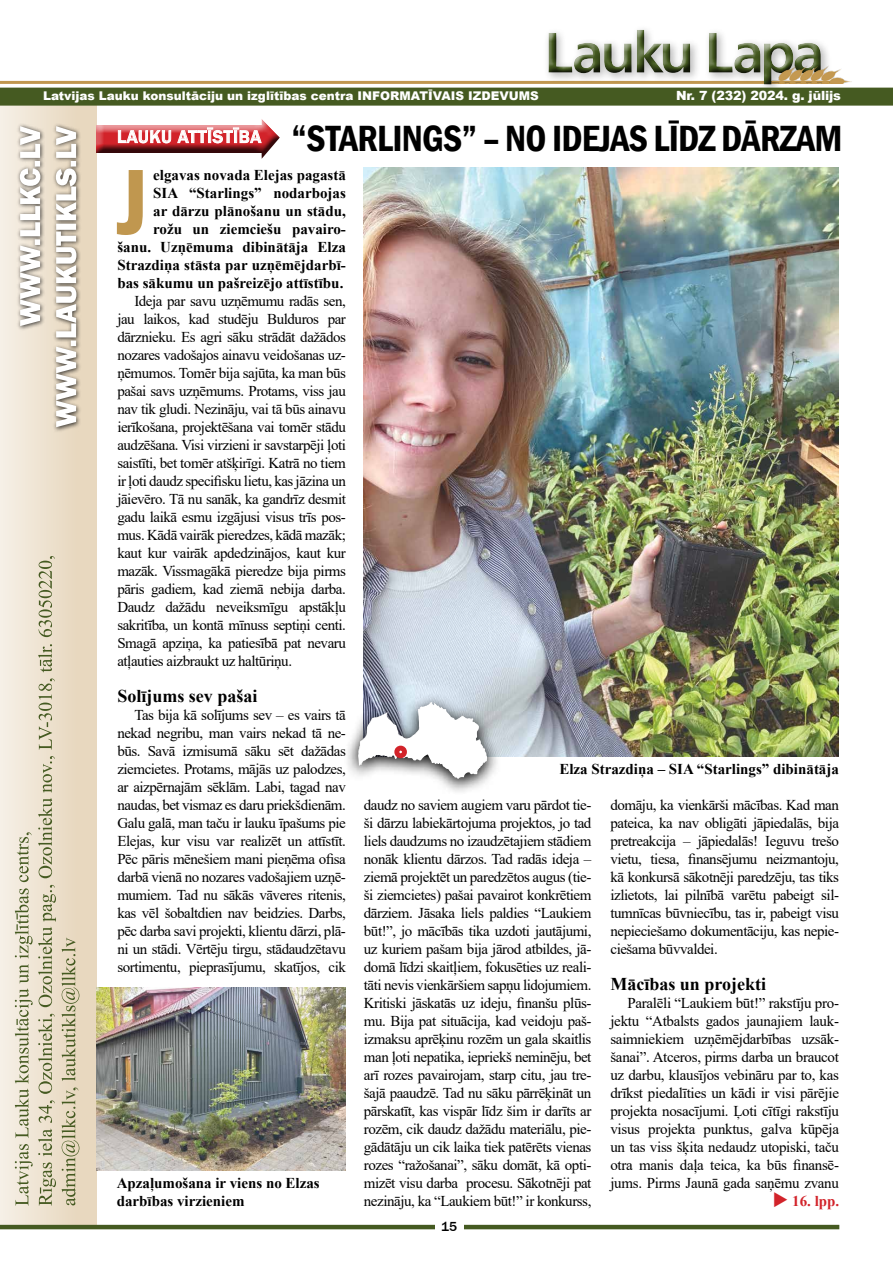
<style>
.page{position:relative;width:893px;height:1263px;background:#fff}
.page>*{position:absolute;margin:0;border:0;box-sizing:border-box;transform-origin:0 0}
.t1{font:600 condensed 96px "Franklin Gothic";color:#c0974f}
.t2{font:600 condensed 37.5px "Franklin Gothic";letter-spacing:-.02em;color:#000}
.t3{font:700 18px "Times New Roman";color:#000}
.t4{font:15px/18px "Times New Roman";letter-spacing:-.03em;color:#000;text-align:justify}
.t5{font:700 15px/18px "Times New Roman";color:#000;text-align:right}
.t6{font:700 15px "Times New Roman";color:#d2232a}
.t7{font:500 13.5px "Franklin Gothic";color:#000}
.t8{font:900 12.75px "Arial";letter-spacing:-.01em;color:#fff}
.t9{font:900 12px "Arial";color:#fff}
</style>
<div class="page">
<hr style="left:0;top:81px;width:839px;height:3px;background:#c0974f">
<div style="left:0;top:106px;width:96px;height:1120px;background:linear-gradient(to right,#f5efe5,#e6d4b9)"></div>
<div style="left:52px;top:123px;width:30px;height:309px;background:#000;opacity:.75"></div>
<svg style="left:56px;top:126px;width:20px;height:301px"></svg>
<div style="left:16px;top:123px;width:30px;height:208px;background:#000;opacity:.75"></div>
<svg style="left:20px;top:126px;width:20px;height:200px"></svg>
<hr style="left:0;top:1225px;width:839px;height:4px;background:#455a21">
<div style="left:435px;top:1221px;width:28px;height:17px;background:#fff"></div>
<div style="left:543px;top:25px;width:289px;height:70px;background:#000;opacity:.3"></div>
<div style="left:547px;top:29px;width:276px;height:58px;background:#000;opacity:.75"></div>
<img style="left:773px;top:66px;width:79px;height:18px">
<svg style="left:62px;top:938px;width:17px;height:267px;background:#c7c0a1"></svg>
<svg style="left:15px;top:556px;width:41px;height:650px;background:#dad3be"></svg>
<hr style="left:0;top:106px;width:1px;height:1120px;background:#e8d8bf">
<div style="left:0;top:88px;width:893px;height:18px;background:#455a21"></div>
<div style="left:95px;top:118px;width:187px;height:32px;background:#fff;opacity:.75"></div>
<div style="left:95px;top:131px;width:187px;height:30px;background:#000;opacity:.75"></div>
<svg style="left:118px;top:119px;width:162px;height:40px"></svg>
<img style="left:364px;top:168px;width:475px;height:588px">
<svg style="left:347px;top:693px;width:154px;height:99px"></svg>
<img style="left:357px;top:702px;width:131px;height:77px">
<div style="left:394px;top:746px;width:13px;height:12px;border:5px solid #d2232a;border-radius:50%"></div>
<img style="left:97px;top:988px;width:249px;height:182px">
<p class="t9" style="left:43px;top:87px;width:497px">Latvijas Lauku konsultāciju un izglītības centra INFORMATĪVAIS IZDEVUMS</p>
<p class="t8" style="left:734px;top:86px;width:103px">. g. septembris</p>
<p class="t8" style="left:676px;top:86px;width:167px">Nr. 7 (232) 2024. g. jūlijs</p>
<h2 class="t2" style="left:117px;top:114px;width:727px"><sup>LAUKU</sup> <sup>ATTĪSTĪBA</sup> “STARLINGS” – NO IDEJAS LĪDZ DĀRZAM</h2>
<h1 class="t1" style="left:117px;top:138px;width:33px">J</h1>
<p class="t5" style="left:117px;top:166px;width:230px">elgavas novada Elejas pagastā<br>SIA “Starlings” nodarbojas<br>ar dārzu plānošanu un stādu,<br>rožu un ziemciešu pavairo&shy;šanu. Uzņēmuma dibinātāja Elza<br>Strazdiņa stāsta par uzņēmējdarbī&shy;bas sākumu un pašreizējo attīstību.</p>
<p class="t4" style="left:117px;top:292px;width:230px;text-indent:17px">Ideja par savu uzņēmumu radās sen, jau laikos, kad studēju Bulduros par dārznieku. Es agri sāku strādāt dažādos nozares vadošajos ainavu veidošanas uz&shy;ņēmumos. Tomēr bija sajūta, ka man būs pašai savs uzņēmums. Protams, viss jau nav tik gludi. Nezināju, vai tā būs ainavu ierīkošana, projektēšana vai tomēr stādu audzēšana. Visi virzieni ir savstarpēji ļoti saistīti, bet tomēr atšķirīgi. Katrā no tiem ir ļoti daudz specifisku lietu, kas jāzina un jāievēro. Tā nu sanāk, ka gandrīz desmit gadu laikā esmu izgājusi visus trīs pos&shy;mus. Kādā vairāk pieredzes, kādā mazāk; kaut kur vairāk apdedzinājos, kaut kur mazāk. Vissmagākā pieredze bija pirms pāris gadiem, kad ziemā nebija darba.<br>Daudz dažādu neveiksmīgu apstākļu sakritība, un kontā mīnuss septiņi centi.<br>Smagā apziņa, ka patiesībā pat nevaru atļauties aizbraukt uz haltūriņu.</p>
<p class="t3" style="left:117px;top:683px;width:142px">Solījums sev pašai</p>
<p class="t4" style="left:117px;top:706px;width:230px;text-indent:17px">Tas bija kā solījums sev – es vairs tā nekad negribu, man vairs nekad tā ne&shy;būs. Savā izmisumā sāku sēt dažādas ziemcietes. Protams, mājās uz palodzes, ar aizpērnajām sēklām. Labi, tagad nav naudas, bet vismaz es daru priekšdienām.<br>Galu galā, man taču ir lauku īpašums pie Elejas, kur visu var realizēt un attīstīt.<br>Pēc pāris mēnešiem mani pieņēma ofisa darbā vienā no nozares vadošajiem uzņē&shy;mumiem. Tad nu sākās vāveres ritenis, kas vēl šobaltdien nav beidzies. Darbs, pēc darba savi projekti, klientu dārzi, plā&shy;ni un stādi. Vērtēju tirgu, stādaudzētavu sortimentu, pieprasījumu, skatījos, cik</p>
<p class="t5" style="left:117px;top:1174px;width:205px;text-align:left">Apzaļumošana ir viens no Elzas darbības virzieniem</p>
<p class="t5" style="left:559px;top:760px;width:281px">Elza Strazdiņa – SIA “Starlings” dibinātāja</p>
<p class="t4" style="left:364px;top:796px;width:229px">daudz no saviem augiem varu pārdot tie&shy;ši dārzu labiekārtojuma projektos, jo tad liels daudzums no izaudzētajiem stādiem nonāk klientu dārzos. Tad radās ideja – ziemā projektēt un paredzētos augus (tie&shy;ši ziemcietes) pašai pavairot konkrētiem dārziem. Jāsaka liels paldies “Laukiem būt!”, jo mācībās tika uzdoti jautājumi, uz kuriem pašam bija jārod atbildes, jā&shy;domā līdzi skaitļiem, fokusēties uz reali&shy;tāti nevis vienkāršiem sapņu lidojumiem.<br>Kritiski jāskatās uz ideju, finanšu plūs&shy;mu. Bija pat situācija, kad veidoju paš&shy;izmaksu aprēķinu rozēm un gala skaitlis man ļoti nepatika, iepriekš neminēju, bet arī rozes pavairojam, starp citu, jau tre&shy;šajā paaudzē. Tad nu sāku pārrēķināt un pārskatīt, kas vispār līdz šim ir darīts ar rozēm, cik daudz dažādu materiālu, pie&shy;gādātāju un cik laika tiek patērēts vienas rozes “ražošanai”, sāku domāt, kā opti&shy;mizēt visu darba procesu. Sākotnēji pat nezināju, ka “Laukiem būt!” ir konkurss,</p>
<p class="t4" style="left:610px;top:796px;width:230px">domāju, ka vienkārši mācības. Kad man pateica, ka nav obligāti jāpiedalās, bija pretreakcija – jāpiedalās! Ieguvu trešo vietu, tiesa, finansējumu neizmantoju, kā konkursā sākotnēji paredzēju, tas tiks izlietots, lai pilnībā varētu pabeigt sil&shy;tumnīcas būvniecību, tas ir, pabeigt visu nepieciešamo dokumentāciju, kas nepie&shy;ciešama būvvaldei.</p>
<p class="t3" style="left:610px;top:971px;width:157px">Mācības un projekti</p>
<p class="t4" style="left:610px;top:994px;width:230px;text-indent:17px">Paralēli “Laukiem būt!” rakstīju pro&shy;jektu “Atbalsts gados jaunajiem lauk&shy;saimniekiem uzņēmējdarbības uzsāk&shy;šanai”. Atceros, pirms darba un braucot uz darbu, klausījos vebināru par to, kas drīkst piedalīties un kādi ir visi pārējie projekta nosacījumi. Ļoti cītīgi rakstīju visus projekta punktus, galva kūpēja un tas viss šķita nedaudz utopiski, taču otra manis daļa teica, ka būs finansē&shy;jums. Pirms Jaunā gada saņēmu zvanu</p>
<p class="t6" style="left:773px;top:1190px;width:68px">◆ 16. lpp.</p>
<p class="t7" style="left:441px;top:1218px;width:17px">15</p>
</div>
